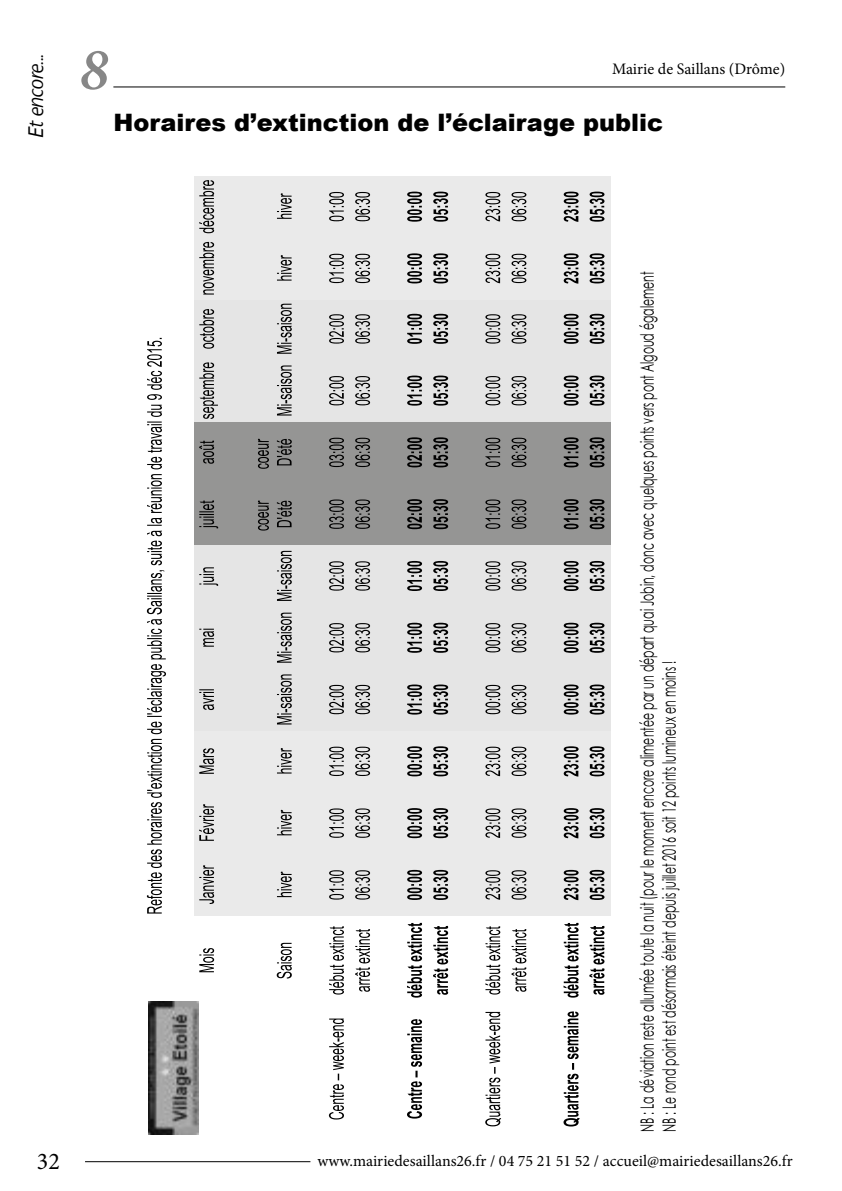
<style>
.page{position:relative;width:842px;height:1191px;background:#fff}
.page>*{position:absolute;margin:0;border:0;box-sizing:border-box;transform-origin:0 0}
.t1{font:italic 600 60px "Minion Pro";color:#878787}
.t2{font:900 24px "Arial";color:#000}
.t3{font:24px "Minion Pro";color:#000}
.t4{font:italic 20px "TF Forever";color:#000}
.t5{font:18.4px/22px "Century Gothic";color:#000;scale:.59 1}
.t6{font:16px "Minion Pro";color:#000}
</style>
<div class="page">
<hr style="left:113px;top:86px;width:672px;height:1px;background:#000">
<hr style="left:85px;top:1161px;width:225px;height:1px;background:#000">
<img style="left:149px;top:1001px;width:50px;height:133px">
<div style="left:194px;top:730px;width:417px;height:186px;background:#eaeaea"></div>
<div style="left:194px;top:545px;width:417px;height:185px;background:#e5e5e5"></div>
<div style="left:194px;top:421px;width:417px;height:124px;background:#959594"></div>
<div style="left:194px;top:298px;width:417px;height:123px;background:#e5e5e5"></div>
<svg style="left:147px;top:338px;width:19px;height:575px"></svg>
<svg style="left:199px;top:948px;width:15px;height:24px"></svg>
<svg style="left:199px;top:865px;width:15px;height:39px"></svg>
<svg style="left:199px;top:804px;width:15px;height:37px"></svg>
<svg style="left:199px;top:748px;width:15px;height:26px"></svg>
<svg style="left:199px;top:689px;width:15px;height:21px"></svg>
<svg style="left:199px;top:628px;width:15px;height:18px"></svg>
<svg style="left:199px;top:567px;width:19px;height:19px"></svg>
<svg style="left:199px;top:500px;width:19px;height:28px"></svg>
<svg style="left:199px;top:440px;width:15px;height:24px"></svg>
<svg style="left:199px;top:362px;width:19px;height:57px"></svg>
<svg style="left:199px;top:309px;width:15px;height:40px"></svg>
<svg style="left:277px;top:942px;width:15px;height:36px"></svg>
<svg style="left:277px;top:871px;width:15px;height:26px"></svg>
<svg style="left:277px;top:809px;width:15px;height:26px"></svg>
<svg style="left:277px;top:748px;width:15px;height:25px"></svg>
<svg style="left:277px;top:674px;width:15px;height:50px"></svg>
<svg style="left:277px;top:612px;width:15px;height:50px"></svg>
<svg style="left:277px;top:551px;width:15px;height:50px"></svg>
<svg style="left:277px;top:365px;width:15px;height:50px"></svg>
<svg style="left:277px;top:304px;width:15px;height:50px"></svg>
<svg style="left:329px;top:1018px;width:15px;height:101px"></svg>
<svg style="left:329px;top:926px;width:15px;height:68px"></svg>
<svg style="left:329px;top:870px;width:15px;height:29px"></svg>
<svg style="left:329px;top:808px;width:15px;height:30px"></svg>
<svg style="left:329px;top:746px;width:15px;height:30px"></svg>
<svg style="left:329px;top:685px;width:15px;height:29px"></svg>
<svg style="left:329px;top:623px;width:15px;height:29px"></svg>
<svg style="left:329px;top:561px;width:15px;height:29px"></svg>
<svg style="left:329px;top:499px;width:15px;height:30px"></svg>
<svg style="left:329px;top:438px;width:15px;height:29px"></svg>
<svg style="left:329px;top:376px;width:15px;height:29px"></svg>
<svg style="left:329px;top:314px;width:15px;height:29px"></svg>
<svg style="left:355px;top:929px;width:15px;height:62px"></svg>
<svg style="left:355px;top:870px;width:15px;height:29px"></svg>
<svg style="left:355px;top:808px;width:15px;height:30px"></svg>
<svg style="left:355px;top:746px;width:15px;height:30px"></svg>
<svg style="left:355px;top:685px;width:15px;height:29px"></svg>
<svg style="left:355px;top:623px;width:15px;height:29px"></svg>
<svg style="left:355px;top:561px;width:15px;height:29px"></svg>
<svg style="left:355px;top:499px;width:15px;height:30px"></svg>
<svg style="left:355px;top:438px;width:15px;height:29px"></svg>
<svg style="left:355px;top:376px;width:15px;height:29px"></svg>
<svg style="left:355px;top:314px;width:15px;height:29px"></svg>
<svg style="left:407px;top:1019px;width:15px;height:99px"></svg>
<svg style="left:407px;top:922px;width:15px;height:75px"></svg>
<svg style="left:407px;top:870px;width:15px;height:30px"></svg>
<svg style="left:407px;top:808px;width:15px;height:30px"></svg>
<svg style="left:407px;top:746px;width:15px;height:30px"></svg>
<svg style="left:407px;top:684px;width:15px;height:30px"></svg>
<svg style="left:407px;top:623px;width:15px;height:30px"></svg>
<svg style="left:407px;top:561px;width:15px;height:30px"></svg>
<svg style="left:407px;top:499px;width:15px;height:30px"></svg>
<svg style="left:407px;top:437px;width:15px;height:30px"></svg>
<svg style="left:407px;top:375px;width:15px;height:30px"></svg>
<svg style="left:407px;top:314px;width:15px;height:30px"></svg>
<svg style="left:433px;top:926px;width:15px;height:68px"></svg>
<svg style="left:433px;top:870px;width:15px;height:30px"></svg>
<svg style="left:433px;top:808px;width:15px;height:30px"></svg>
<svg style="left:433px;top:746px;width:15px;height:30px"></svg>
<svg style="left:433px;top:684px;width:15px;height:30px"></svg>
<svg style="left:433px;top:623px;width:15px;height:30px"></svg>
<svg style="left:433px;top:561px;width:15px;height:30px"></svg>
<svg style="left:433px;top:499px;width:15px;height:30px"></svg>
<svg style="left:433px;top:437px;width:15px;height:30px"></svg>
<svg style="left:433px;top:375px;width:15px;height:30px"></svg>
<svg style="left:433px;top:314px;width:15px;height:30px"></svg>
<svg style="left:485px;top:1012px;width:16px;height:114px"></svg>
<svg style="left:485px;top:926px;width:15px;height:68px"></svg>
<svg style="left:485px;top:870px;width:15px;height:29px"></svg>
<svg style="left:485px;top:808px;width:15px;height:30px"></svg>
<svg style="left:485px;top:746px;width:15px;height:30px"></svg>
<svg style="left:485px;top:685px;width:15px;height:29px"></svg>
<svg style="left:485px;top:623px;width:15px;height:29px"></svg>
<svg style="left:485px;top:561px;width:15px;height:29px"></svg>
<svg style="left:485px;top:499px;width:15px;height:30px"></svg>
<svg style="left:485px;top:438px;width:15px;height:29px"></svg>
<svg style="left:485px;top:376px;width:15px;height:29px"></svg>
<svg style="left:485px;top:314px;width:15px;height:29px"></svg>
<svg style="left:511px;top:929px;width:15px;height:62px"></svg>
<svg style="left:511px;top:870px;width:15px;height:29px"></svg>
<svg style="left:511px;top:808px;width:15px;height:30px"></svg>
<svg style="left:511px;top:746px;width:15px;height:30px"></svg>
<svg style="left:511px;top:685px;width:15px;height:29px"></svg>
<svg style="left:511px;top:623px;width:15px;height:29px"></svg>
<svg style="left:511px;top:561px;width:15px;height:29px"></svg>
<svg style="left:511px;top:499px;width:15px;height:30px"></svg>
<svg style="left:511px;top:438px;width:15px;height:29px"></svg>
<svg style="left:511px;top:376px;width:15px;height:29px"></svg>
<svg style="left:511px;top:314px;width:15px;height:29px"></svg>
<svg style="left:563px;top:1011px;width:17px;height:115px"></svg>
<svg style="left:563px;top:922px;width:16px;height:75px"></svg>
<svg style="left:564px;top:870px;width:15px;height:30px"></svg>
<svg style="left:564px;top:808px;width:15px;height:30px"></svg>
<svg style="left:564px;top:746px;width:15px;height:30px"></svg>
<svg style="left:564px;top:684px;width:15px;height:30px"></svg>
<svg style="left:564px;top:623px;width:15px;height:30px"></svg>
<svg style="left:564px;top:561px;width:15px;height:30px"></svg>
<svg style="left:564px;top:499px;width:15px;height:30px"></svg>
<svg style="left:564px;top:437px;width:15px;height:30px"></svg>
<svg style="left:564px;top:375px;width:15px;height:30px"></svg>
<svg style="left:564px;top:314px;width:15px;height:30px"></svg>
<svg style="left:589px;top:926px;width:15px;height:68px"></svg>
<svg style="left:590px;top:870px;width:14px;height:30px"></svg>
<svg style="left:590px;top:808px;width:14px;height:30px"></svg>
<svg style="left:590px;top:746px;width:14px;height:30px"></svg>
<svg style="left:590px;top:684px;width:14px;height:30px"></svg>
<svg style="left:590px;top:623px;width:14px;height:30px"></svg>
<svg style="left:590px;top:561px;width:14px;height:30px"></svg>
<svg style="left:590px;top:499px;width:14px;height:30px"></svg>
<svg style="left:590px;top:437px;width:14px;height:30px"></svg>
<svg style="left:590px;top:375px;width:14px;height:30px"></svg>
<svg style="left:590px;top:314px;width:14px;height:30px"></svg>
<svg style="left:258px;top:500px;width:11px;height:30px"></svg>
<svg style="left:277px;top:501px;width:15px;height:26px"></svg>
<svg style="left:258px;top:439px;width:11px;height:30px"></svg>
<svg style="left:277px;top:439px;width:15px;height:26px"></svg>
<div style="left:194px;top:176px;width:417px;height:123px;background:#eaeaea"></div>
<svg style="left:199px;top:242px;width:15px;height:52px"></svg>
<svg style="left:199px;top:180px;width:15px;height:53px"></svg>
<svg style="left:277px;top:255px;width:15px;height:26px"></svg>
<svg style="left:277px;top:193px;width:15px;height:26px"></svg>
<svg style="left:329px;top:254px;width:15px;height:29px"></svg>
<svg style="left:329px;top:192px;width:15px;height:29px"></svg>
<svg style="left:355px;top:254px;width:15px;height:29px"></svg>
<svg style="left:355px;top:192px;width:15px;height:29px"></svg>
<svg style="left:407px;top:253px;width:15px;height:30px"></svg>
<svg style="left:407px;top:192px;width:15px;height:30px"></svg>
<svg style="left:433px;top:253px;width:15px;height:30px"></svg>
<svg style="left:433px;top:192px;width:15px;height:30px"></svg>
<svg style="left:485px;top:254px;width:15px;height:29px"></svg>
<svg style="left:485px;top:192px;width:15px;height:29px"></svg>
<svg style="left:511px;top:254px;width:15px;height:29px"></svg>
<svg style="left:511px;top:192px;width:15px;height:29px"></svg>
<svg style="left:564px;top:253px;width:15px;height:31px"></svg>
<svg style="left:564px;top:192px;width:15px;height:30px"></svg>
<svg style="left:590px;top:253px;width:14px;height:30px"></svg>
<svg style="left:590px;top:192px;width:14px;height:30px"></svg>
<p class="t4" style="left:24px;top:137px;width:86px;rotate:-90deg">Et encore...</p>
<h1 class="t1" style="left:79px;top:28px;width:31px">8</h1>
<p class="t6" style="left:612px;top:58px;width:175px">Mairie de Saillans (Drôme)</p>
<h2 class="t2" style="left:113px;top:105px;width:551px">Horaires d’extinction de l’éclairage public</h2>
<p class="t5" style="left:636px;top:1132px;width:1460px;rotate:-90deg">NB : La déviation reste allumée toute la nuit (pour le moment encore alimentée par un départ quai Jobin, donc avec quelques points vers pont Algoud également<br>NB : Le rond point est désormais éteint depuis juillet 2016 soit 12 points lumineux en moins !</p>
<h2 class="t3" style="left:37px;top:1145px;width:25px">32</h2>
<p class="t6" style="left:317px;top:1150px;width:477px">www.mairiedesaillans26.fr / 04 75 21 51 52 / accueil@mairiedesaillans26.fr</p>
</div>
